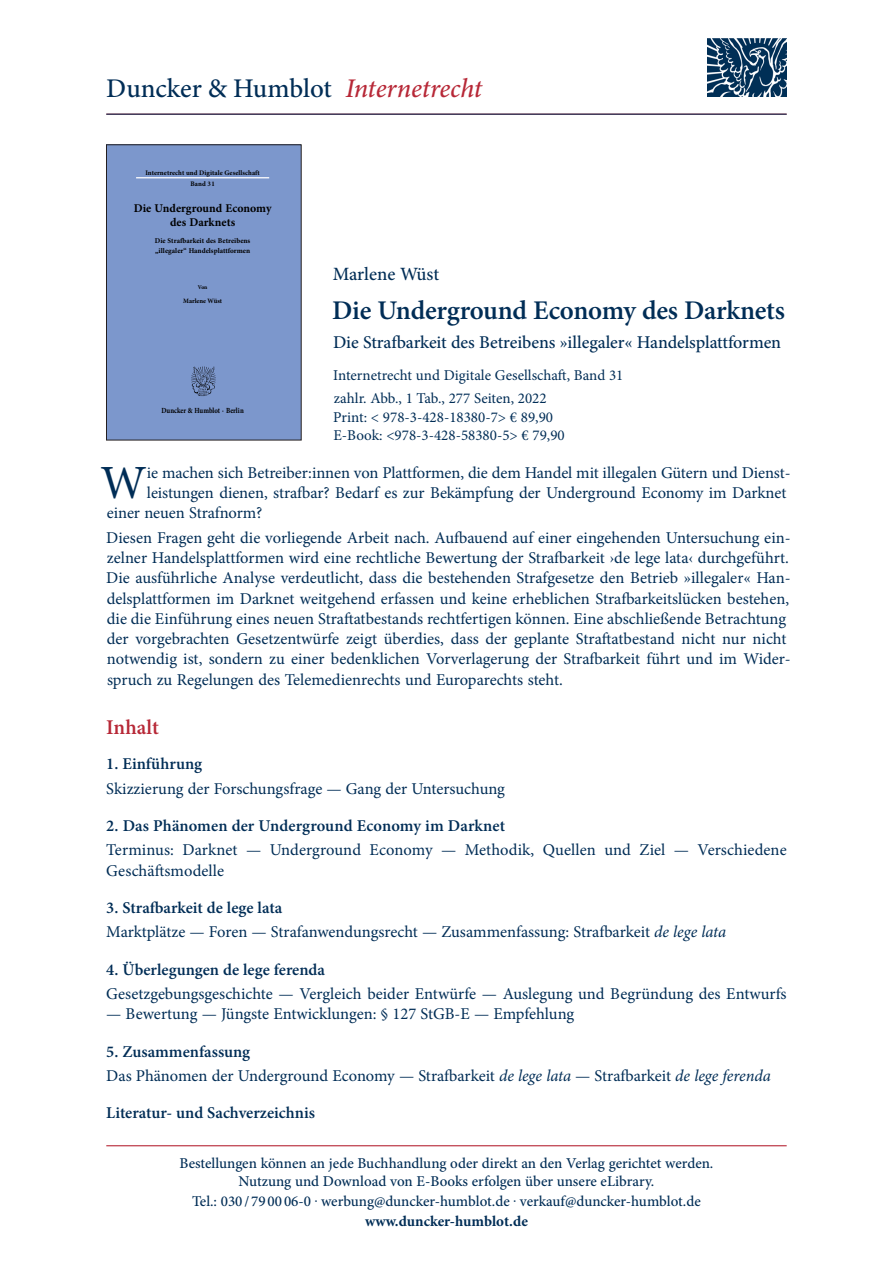
<style>
.page{position:relative;width:893px;height:1263px;background:#fff}
.page>*{position:absolute;margin:0;border:0;box-sizing:border-box;transform-origin:0 0}
.Werbetext_mit_Initia{font:47.7px "Minion Pro";color:#002d56}
.Titel{font:600 27px "Minion Pro";letter-spacing:-.01em;color:#002d56}
.Kopfzeile{font:500 27px "Minion Pro";letter-spacing:-.005em;color:#002d56}
.Inhaltsangabe_Übersc{font:600 21px "Minion Pro";color:#b72837}
.Autor{font:500 18.75px "Minion Pro";letter-spacing:-.005em;color:#002d56}
.Untertitel{font:500 18px "Minion Pro";letter-spacing:-.005em;color:#002d56}
.Werbetext{font:16.5px/20.2px "Minion Pro";color:#002d56}
.Inhaltsangabe{font:16.5px/20.2px "Minion Pro";color:#002d56}
.Werbetext_mit_Initia-2{font:16.5px "Minion Pro";letter-spacing:-.005em;color:#002d56}
.Inhaltsangabe-2{font:600 16.5px "Minion Pro";color:#002d56}
.t1{font:500 15px/18px "Minion Pro";color:#002d56;text-align:center}
.Bibliographische_Ang{font:15px/18.8px "Minion Pro";color:#002d56}
.t2{font:700 15px "Minion Pro";color:#002d56}
.t3{font:700 11.85px/13.8px "Minion Pro";letter-spacing:.005em;color:#000;text-align:center}
.t4{font:700 7.8px "Minion Pro";letter-spacing:-.005em;color:#000;scale:.86 1}
.t5{font:700 7.35px/9.4px "Minion Pro";letter-spacing:.005em;color:#000}
.t6{font:700 6.9px/11.2px "Minion Pro";letter-spacing:.01em;color:#000;text-align:center}
.t7{font:700 6.6px "Minion Pro";letter-spacing:-.01em;color:#000}
.t8{font:700 5.7px "Minion Pro";color:#000}
.s1{font-style:italic;color:#b72837}
.s2{font-style:italic}
</style>
<div class="page">
<hr style="left:106px;top:1145px;width:681px;height:1px;background:#b72837">
<div style="left:106px;top:145px;width:195px;height:295px;background:#7c97cc"></div>
<hr style="left:136px;top:177px;width:133px;height:1px;background:#fff">
<img style="left:191px;top:366px;width:25px;height:30px">
<div style="left:106px;top:145px;width:195px;height:295px;border:1px solid #231f20"></div>
<img style="left:707px;top:38px;width:79px;height:59px">
<hr style="left:106px;top:114px;width:681px;height:1px;background:#002d56">
<p class="Kopfzeile" style="left:106px;top:70px;width:377px">Duncker &amp; Humblot <span class="s1">Internetrecht</span></p>
<p class="t6" style="left:145px;top:167px;width:116px">Internetrecht und Digitale Gesellschaft<br>Band 31</p>
<p class="t3" style="left:134px;top:201px;width:139px">Die Underground Economy des Darknets</p>
<p class="t5" style="left:155px;top:236px;width:97px">Die Strafbarkeit des Betreibens „illegaler“ Handelsplattformen</p>
<p class="t8" style="left:198px;top:283px;width:11px">Von</p>
<p class="t7" style="left:183px;top:296px;width:40px">Marlene Wüst</p>
<p class="t4" style="left:161px;top:405px;width:97px">Duncker &amp; Humblot · Berlin</p>
<p class="Autor" style="left:333px;top:262px;width:108px">Marlene Wüst</p>
<p class="Titel" style="left:332px;top:291px;width:454px">Die Underground Economy des Darknets</p>
<p class="Untertitel" style="left:333px;top:330px;width:450px">Die Strafbarkeit des Betreibens »illegaler« Handelsplattformen</p>
<p class="Bibliographische_Ang" style="left:333px;top:366px;width:292px">Internetrecht und Digitale Gesellschaft, Band 31</p>
<p class="Bibliographische_Ang" style="left:333px;top:389px;width:233px">zahlr. Abb., 1 Tab., 277 Seiten, 2022<br>Print: &lt; 978-3-428-18380-7&gt; € 89,90<br>E-Book: &lt;978-3-428-58380-5&gt; € 79,90</p>
<p class="Werbetext_mit_Initia" style="left:100px;top:451px;width:48px">W</p>
<p class="Werbetext_mit_Initia-2" style="left:147px;top:461px;width:645px">ie machen sich Betreiber:innen von Plattformen, die dem Handel mit illegalen Gütern und Dienst-</p>
<p class="Werbetext_mit_Initia-2" style="left:147px;top:482px;width:641px">leistungen dienen, strafbar? Bedarf es zur Bekämpfung der Underground Economy im Darknet</p>
<p class="Werbetext_mit_Initia-2" style="left:107px;top:502px;width:157px">einer neuen Strafnorm?</p>
<p class="Werbetext" style="left:106px;top:527px;width:686px">Diesen Fragen geht die vorliegende Arbeit nach. Aufbauend auf einer eingehenden Untersuchung ein&shy;zelner Handelsplattformen wird eine rechtliche Bewertung der Strafbarkeit ›de lege lata‹ durchgeführt.<br>Die ausführliche Analyse verdeutlicht, dass die bestehenden Strafgesetze den Betrieb »illegaler« Han&shy;delsplattformen im Darknet weitgehend erfassen und keine erheblichen Strafbarkeitslücken bestehen, die die Einführung eines neuen Straftatbestands rechtfertigen können. Eine abschließende Betrachtung der vorgebrachten Gesetzentwürfe zeigt überdies, dass der geplante Straftatbestand nicht nur nicht notwendig ist, sondern zu einer bedenklichen Vorverlagerung der Strafbarkeit führt und im Wider&shy;spruch zu Regelungen des Telemedienrechts und Europarechts steht.</p>
<p class="Inhaltsangabe_Übersc" style="left:106px;top:713px;width:54px">Inhalt</p>
<p class="Inhaltsangabe-2" style="left:106px;top:752px;width:97px">1. Einführung</p>
<p class="Inhaltsangabe" style="left:106px;top:778px;width:400px">Skizzierung der Forschungsfrage — Gang der Untersuchung</p>
<p class="Inhaltsangabe-2" style="left:106px;top:814px;width:400px">2. Das Phänomen der Underground Economy im Darknet</p>
<p class="Inhaltsangabe" style="left:106px;top:840px;width:682px">Terminus: Darknet — Underground Economy — Methodik, Quellen und Ziel — Verschiedene<br>Geschäftsmodelle</p>
<p class="Inhaltsangabe-2" style="left:106px;top:896px;width:178px">3. Strafbarkeit de lege lata</p>
<p class="Inhaltsangabe" style="left:106px;top:922px;width:621px">Marktplätze — Foren — Strafanwendungsrecht — Zusammenfassung: Strafbarkeit <span class="s2">de lege lata</span></p>
<p class="Inhaltsangabe-2" style="left:106px;top:958px;width:220px">4. Überlegungen de lege ferenda</p>
<p class="Inhaltsangabe" style="left:106px;top:984px;width:682px">Gesetzgebungsgeschichte — Vergleich beider Entwürfe — Auslegung und Begründung des Entwurfs</p>
<p class="Inhaltsangabe" style="left:106px;top:1004px;width:469px">— Bewertung — Jüngste Entwicklungen: § 127 StGB-E — Empfehlung</p>
<p class="Inhaltsangabe-2" style="left:106px;top:1040px;width:145px">5. Zusammenfassung</p>
<p class="Inhaltsangabe" style="left:106px;top:1066px;width:666px">Das Phänomen der Underground Economy — Strafbarkeit <span class="s2">de lege lata</span> — Strafbarkeit <span class="s2">de lege ferenda</span></p>
<p class="Inhaltsangabe-2" style="left:106px;top:1102px;width:210px">Literatur- und Sachverzeichnis</p>
<p class="t1" style="left:179px;top:1154px;width:535px">Bestellungen können an jede Buchhandlung oder direkt an den Verlag gerichtet werden.<br>Nutzung und Download von E-Books erfolgen über unsere eLibrary.</p>
<p class="t1" style="left:192px;top:1192px;width:510px">Tel.: 030 / 79 00 06-0 . werbung@duncker-humblot.de . verkauf@duncker-humblot.de</p>
<p class="t2" style="left:365px;top:1210px;width:164px">www.duncker-humblot.de</p>
</div>
